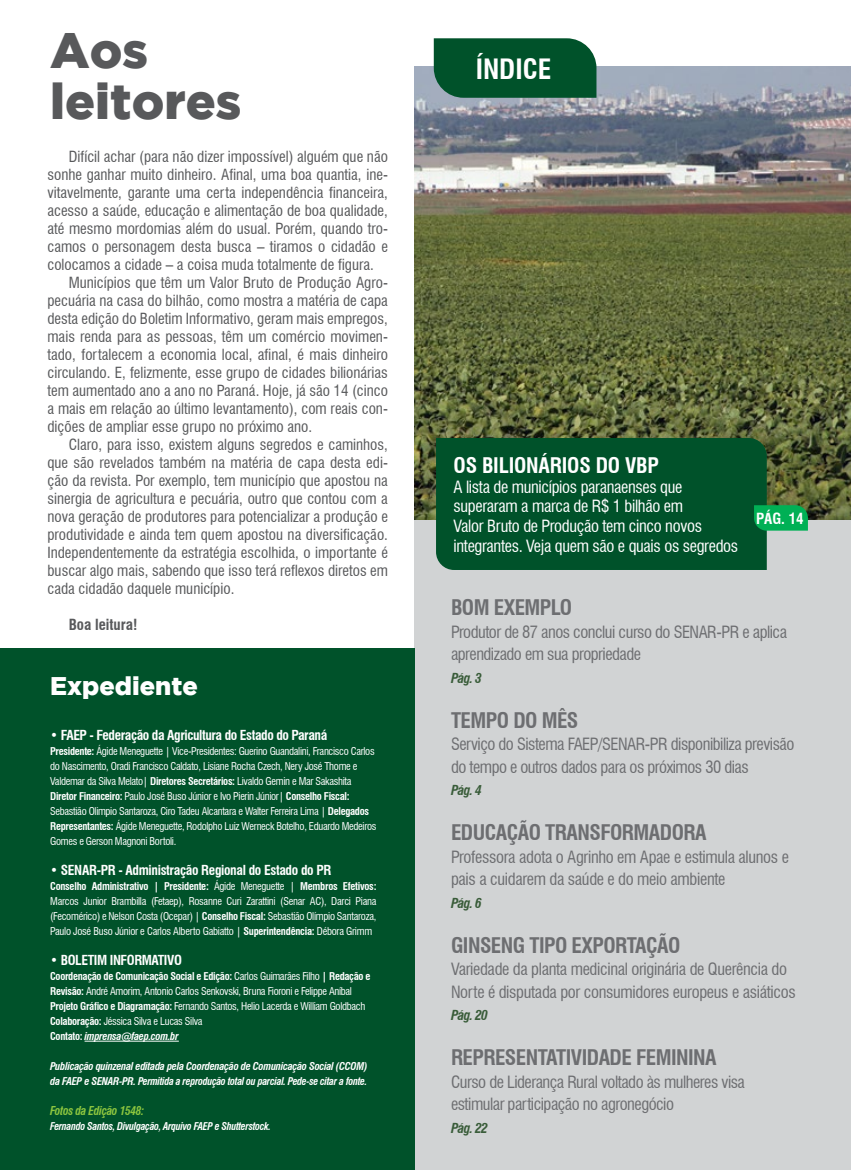
<style>
.page{position:relative;width:851px;height:1170px;background:#fff}
.page>*{position:absolute;margin:0;border:0;box-sizing:border-box;transform-origin:0 0}
.t1{font:900 49.8px/51.3px "Gotham";color:#58595b}
.t2{font:700 condensed 27.3px "Swiss 721 BT";color:#fff}
.t3{font:900 25.5px "Gotham";color:#fff}
.t4{font:700 condensed 21px "Swiss 721 BT";letter-spacing:-.025em;color:#6d6e71}
.t5{font:700 condensed 21px "Swiss 721 BT";letter-spacing:-.01em;color:#fff}
.t6{font:condensed 16.5px/22.5px "Swiss 721 BT";letter-spacing:-.03em;color:#6d6e71}
.t7{font:condensed 16.5px/19.8px "Swiss 721 BT";letter-spacing:-.02em;color:#fff}
.t8{font:condensed 15px "Swiss 721 BT";color:#58595b}
.t9{font:700 condensed 15px "Swiss 721 BT";color:#58595b}
.t10{font:700 condensed 15px "Swiss 721 BT";color:#fff}
.t11{font:700 condensed 13.5px "Swiss 721 BT";letter-spacing:-.03em;color:#fff}
.t12{font:italic 700 condensed 13.5px "Swiss 721 BT";letter-spacing:-.05em;color:#395c39}
.t13{font:italic 700 condensed 12px "Swiss 721 BT";letter-spacing:-.03em;color:#8dc63f;scale:.95 1}
.t14{font:condensed 10.5px/15px "Swiss 721 BT";letter-spacing:-.03em;color:#fff}
.t15{font:italic 700 condensed 10.5px/15px "Swiss 721 BT";letter-spacing:-.03em;color:#fff}
.t16{font:italic 700 condensed 10.5px "Swiss 721 BT";letter-spacing:-.03em;color:#fff;scale:.95 1}
.s1{font-weight:400}
.s2{font-weight:700}
.s3{font-weight:700;font-style:italic}
</style>
<div class="page">
<img style="left:414px;top:67px;width:436px;height:453px">
<div style="left:414px;top:520px;width:436px;height:649px;background:#d1d3d4"></div>
<div style="left:0;top:648px;width:414px;height:521px;background:#00522a"></div>
<svg style="left:433px;top:38px;width:163px;height:60px;background:#0a5833"></svg>
<div style="left:436px;top:438px;width:330px;height:132px;background:#00522a"></div>
<svg style="left:753px;top:505px;width:54px;height:25px"></svg>
<hr style="left:85px;top:1040px;width:94px;height:1px;background:#fff">
<h1 class="t1" style="left:50px;top:23px;width:193px">Aos leitores</h1>
<p class="t8" style="left:69px;top:148px;width:321px">Difícil achar (para não dizer impossível) alguém que não</p>
<p class="t8" style="left:47px;top:166px;width:342px">sonhe ganhar muito dinheiro. Afinal, uma boa quantia, ine-</p>
<p class="t8" style="left:47px;top:184px;width:342px">vitavelmente, garante uma certa independência financeira,</p>
<p class="t8" style="left:47px;top:202px;width:342px">acesso a saúde, educação e alimentação de boa qualidade,</p>
<p class="t8" style="left:47px;top:220px;width:342px">até mesmo mordomias além do usual. Porém, quando tro-</p>
<p class="t8" style="left:47px;top:238px;width:342px">camos o personagem desta busca – tiramos o cidadão e</p>
<p class="t8" style="left:47px;top:256px;width:328px">colocamos a cidade – a coisa muda totalmente de figura.</p>
<p class="t8" style="left:69px;top:274px;width:321px">Municípios que têm um Valor Bruto de Produção Agro-</p>
<p class="t8" style="left:47px;top:292px;width:342px">pecuária na casa do bilhão, como mostra a matéria de capa</p>
<p class="t8" style="left:47px;top:310px;width:342px">desta edição do Boletim Informativo, geram mais empregos,</p>
<p class="t8" style="left:47px;top:328px;width:342px">mais renda para as pessoas, têm um comércio movimen-</p>
<p class="t8" style="left:47px;top:346px;width:342px">tado, fortalecem a economia local, afinal, é mais dinheiro</p>
<p class="t8" style="left:47px;top:364px;width:342px">circulando. E, felizmente, esse grupo de cidades bilionárias</p>
<p class="t8" style="left:47px;top:382px;width:342px">tem aumentado ano a ano no Paraná. Hoje, já são 14 (cinco</p>
<p class="t8" style="left:47px;top:400px;width:342px">a mais em relação ao último levantamento), com reais con-</p>
<p class="t8" style="left:47px;top:418px;width:266px">dições de ampliar esse grupo no próximo ano.</p>
<p class="t8" style="left:69px;top:436px;width:321px">Claro, para isso, existem alguns segredos e caminhos,</p>
<p class="t8" style="left:47px;top:454px;width:342px">que são revelados também na matéria de capa desta edi-</p>
<p class="t8" style="left:47px;top:472px;width:342px">ção da revista. Por exemplo, tem município que apostou na</p>
<p class="t8" style="left:47px;top:490px;width:342px">sinergia de agricultura e pecuária, outro que contou com a</p>
<p class="t8" style="left:47px;top:508px;width:342px">nova geração de produtores para potencializar a produção e</p>
<p class="t8" style="left:47px;top:526px;width:342px">produtividade e ainda tem quem apostou na diversificação.</p>
<p class="t8" style="left:47px;top:544px;width:342px">Independentemente da estratégia escolhida, o importante é</p>
<p class="t8" style="left:47px;top:562px;width:342px">buscar algo mais, sabendo que isso terá reflexos diretos em</p>
<p class="t8" style="left:47px;top:580px;width:188px">cada cidadão daquele município.</p>
<p class="t9" style="left:69px;top:616px;width:70px">Boa leitura!</p>
<h3 class="t3" style="left:50px;top:671px;width:149px">Expediente</h3>
<p class="t11" style="left:50px;top:727px;width:278px"><span class="s1">•</span> FAEP - Federação da Agricultura do Estado do Paraná</p>
<p class="t14" style="left:50px;top:743px;width:328px"><span class="s2">Presidente:</span> Ágide Meneguette | Vice-Presidentes: Guerino Guandalini, Francisco Carlos do Nascimento, Oradi Francisco Caldato, Lisiane Rocha Czech, Nery José Thome e Valdemar da Silva Melato| <span class="s2">Diretores Secretários:</span> Livaldo Gemin e Mar Sakashita <span class="s2">Diretor Financeiro:</span> Paulo José Buso Júnior e Ivo Pierin Júnior| <span class="s2">Conselho Fiscal:<br></span>Sebastião Olimpio Santaroza, Ciro Tadeu Alcantara e Walter Ferreira Lima | <span class="s2">Delegados Representantes:</span> Ágide Meneguette, Rodolpho Luiz Werneck Botelho, Eduardo Medeiros Gomes e Gerson Magnoni Bortoli.</p>
<p class="t11" style="left:50px;top:862px;width:282px"><span class="s1">•</span> SENAR-PR - Administração Regional do Estado do PR</p>
<p class="t14" style="left:50px;top:878px;width:328px;text-align:justify"><span class="s2">Conselho Administrativo | Presidente:</span> Ágide Meneguette | <span class="s2">Membros Efetivos:<br></span>Marcos Junior Brambilla (Fetaep), Rosanne Curi Zarattini (Senar AC), Darci Piana (Fecomérico) e Nelson Costa (Ocepar) | <span class="s2">Conselho Fiscal:</span> Sebastião Olímpio Santaroza, Paulo José Buso Júnior e Carlos Alberto Gabiatto | <span class="s2">Superintendência:</span> Débora Grimm</p>
<p class="t11" style="left:50px;top:952px;width:133px"><span class="s1">•</span> BOLETIM INFORMATIVO</p>
<p class="t14" style="left:50px;top:968px;width:322px"><span class="s2">Coordenação de Comunicação Social e Edição:</span> Carlos Guimarães Filho <span class="s2">| Redação e Revisão:</span> André Amorim, Antonio Carlos Senkovski, Bruna Fioroni e Felippe Aníbal <span class="s2">Projeto Gráfico e Diagramação:</span> Fernando Santos, Helio Lacerda e William Goldbach <span class="s2">Colaboração:</span> Jéssica Silva e Lucas Silva<br><span class="s2">Contato:</span> <span class="s3">imprensa@faep.com.br</span></p>
<p class="t15" style="left:50px;top:1058px;width:319px">Publicação quinzenal editada pela Coordenação de Comunicação Social (CCOM) da FAEP e SENAR-PR. Permitida a reprodução total ou parcial. Pede-se citar a fonte.</p>
<p class="t13" style="left:50px;top:1103px;width:100px">Fotos da Edição 1548:</p>
<p class="t16" style="left:50px;top:1119px;width:234px">Fernando Santos, Divulgação, Arquivo FAEP e Shutterstock.</p>
<h2 class="t2" style="left:475px;top:52px;width:77px">ÍNDICE</h2>
<h3 class="t5" style="left:453px;top:452px;width:207px">OS BILIONÁRIOS DO VBP</h3>
<p class="t7" style="left:453px;top:476px;width:286px">A lista de municípios paranaenses que superaram a marca de R$ 1 bilhão em<br>Valor Bruto de Produção tem cinco novos integrantes. Veja quem são e quais os segredos</p>
<p class="t10" style="left:756px;top:509px;width:49px">PÁG. 14</p>
<h3 class="t4" style="left:451px;top:595px;width:123px">BOM EXEMPLO</h3>
<p class="t6" style="left:451px;top:620px;width:337px">Produtor de 87 anos conclui curso do SENAR-PR e aplica aprendizado em sua propriedade</p>
<p class="t12" style="left:451px;top:669px;width:32px">Pág. 3</p>
<h3 class="t4" style="left:451px;top:707px;width:129px">TEMPO DO MÊS</h3>
<p class="t6" style="left:451px;top:733px;width:345px">Serviço do Sistema FAEP/SENAR-PR disponibiliza previsão do tempo e outros dados para os próximos 30 dias</p>
<p class="t12" style="left:451px;top:782px;width:32px">Pág. 4</p>
<h3 class="t4" style="left:451px;top:820px;width:257px">EDUCAÇÃO TRANSFORMADORA</h3>
<p class="t6" style="left:451px;top:845px;width:339px">Professora adota o Agrinho em Apae e estimula alunos e pais a cuidarem da saúde e do meio ambiente</p>
<p class="t12" style="left:451px;top:894px;width:32px">Pág. 6</p>
<h3 class="t4" style="left:451px;top:932px;width:231px">GINSENG TIPO EXPORTAÇÃO</h3>
<p class="t6" style="left:451px;top:958px;width:346px">Variedade da planta medicinal originária de Querência do<br>Norte é disputada por consumidores europeus e asiáticos</p>
<p class="t12" style="left:451px;top:1007px;width:38px">Pág. 20</p>
<h3 class="t4" style="left:451px;top:1045px;width:267px">REPRESENTATIVIDADE FEMININA</h3>
<p class="t6" style="left:451px;top:1070px;width:295px">Curso de Liderança Rural voltado às mulheres visa estimular participação no agronegócio</p>
<p class="t12" style="left:451px;top:1119px;width:38px">Pág. 22</p>
</div>
